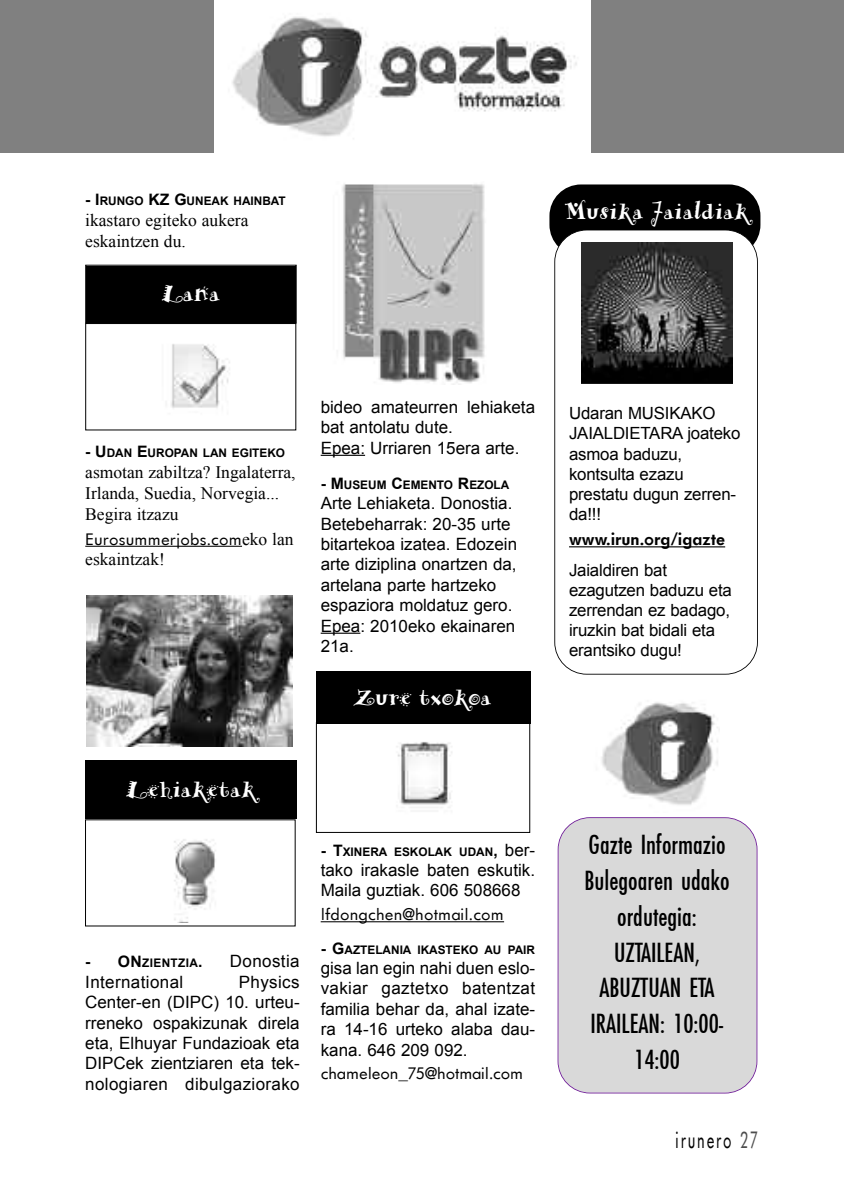
<style>
.page{position:relative;width:844px;height:1191px;background:#fff}
.page>*{position:absolute;margin:0;border:0;box-sizing:border-box;transform-origin:0 0}
.t1{font:26.25px/35.9px "Futurist Condensed";color:#000;text-align:center}
.t2{font:700 24.5px "Funstuff";color:#fff}
.t3{font:22.4px "Futurist";letter-spacing:.11em;color:#000;scale:.62 1}
.t4{font:17.5px/21px "Times New Roman";color:#000}
.t5{font:16.97px/20.3px "Arial";color:#000}
.t6{font:16.97px "Arial";letter-spacing:.02em;color:#000}
.t7{font:16.8px/20.1px "Arial";letter-spacing:-.01em;color:#000}
.t8{font:700 16.8px "Futurist";letter-spacing:-.01em;color:#000}
.t9{font:15.75px "Futurist";color:#000}
.t10{font:700 11.9px "Arial";color:#000}
.t11{font:700 11.9px "Arial";letter-spacing:.03em;color:#000}
.s1{font-size:15.75px}
.s2{font-family:"Times New Roman";font-size:17.5px}
.s3{font-weight:400;font-size:16.97px}
.s4{color:#4d4d4d}
</style>
<div class="page">
<div style="left:0;top:0;width:843px;height:153px;background:#808080"></div>
<hr style="left:85px;top:546px;width:157px;height:1px;background:#000">
<hr style="left:320px;top:455px;width:45px;height:1px;background:#000">
<hr style="left:320px;top:632px;width:40px;height:2px;background:#000">
<hr style="left:320px;top:921px;width:184px;height:1px;background:#000">
<div style="left:85px;top:323px;width:211px;height:107px;border:1px solid #000"></div>
<div style="left:549px;top:184px;width:211px;height:72px;background:#000;border-radius:32px"></div>
<div style="left:554px;top:230px;width:203px;height:444px;background:#fff;border-radius:32px"></div>
<div style="left:554px;top:229px;width:203px;height:445px;border:2px solid #000;border-radius:32px"></div>
<svg style="left:558px;top:818px;width:198px;height:274px;background:#dad9da"></svg>
<div style="left:557px;top:817px;width:200px;height:276px;border:2px solid #6d1c95;border-radius:32px"></div>
<div style="left:315px;top:671px;width:215px;height:53px;background:#000"></div>
<img style="left:396px;top:741px;width:56px;height:67px">
<hr style="left:569px;top:546px;width:156px;height:1px;background:#000">
<img style="left:215px;top:0;width:375px;height:153px">
<div style="left:86px;top:266px;width:210px;height:56px;background:#000"></div>
<div style="left:85px;top:265px;width:211px;height:58px;border:1px solid #000"></div>
<img style="left:171px;top:344px;width:59px;height:64px">
<div style="left:85px;top:760px;width:211px;height:59px;background:#000"></div>
<img style="left:174px;top:839px;width:42px;height:83px">
<img style="left:581px;top:242px;width:151px;height:142px">
<div style="left:85px;top:595px;width:211px;height:151px;background:linear-gradient(to bottom,#fff,#fff)"></div>
<img style="left:87px;top:595px;width:205px;height:151px">
<img style="left:342px;top:184px;width:143px;height:199px">
<div style="left:576px;top:829px;width:161px;height:254px;background:#d9d9d9"></div>
<img style="left:601px;top:702px;width:117px;height:103px">
<p class="t10" style="left:85px;top:194px;width:202px"><span class="s1">- I</span>RUNGO <span class="s1">KZ G</span>UNEAK HAINBAT</p>
<p class="t4" style="left:85px;top:209px;width:165px">ikastaro egiteko aukera eskaintzen du.</p>
<h2 class="t2" style="left:162px;top:278px;width:60px">Lana</h2>
<h2 class="t2" style="left:564px;top:196px;width:185px">Musika Jaialdiak</h2>
<p class="t10" style="left:85px;top:446px;width:201px"><span class="s1">- U</span>DAN <span class="s1">E</span>UROPAN LAN EGITEKO</p>
<p class="t4" style="left:85px;top:461px;width:212px">asmotan zabiltza? Ingalaterra,<br>Irlanda, Suedia, Norvegia...<br>Begira itzazu</p>
<p class="t9" style="left:85px;top:529px;width:210px">Eurosummerjobs.com<span class="s2">eko lan</span></p>
<p class="t4" style="left:85px;top:548px;width:81px">eskaintzak!</p>
<p class="t5" style="left:320px;top:397px;width:216px">bideo amateurren lehiaketa bat antolatu dute.<br>Epea: Urriaren 15era arte.</p>
<p class="t10" style="left:320px;top:478px;width:190px"><span class="s1">- M</span>USEUM <span class="s1">C</span>EMENTO <span class="s1">R</span>EZOLA</p>
<p class="t5" style="left:320px;top:493px;width:198px">Arte Lehiaketa. Donostia.<br>Betebeharrak: 20-35 urte bitartekoa izatea. Edozein arte diziplina onartzen da, artelana parte hartzeko espaziora moldatuz gero.<br>Epea: 2010eko ekainaren<br>21a.</p>
<h2 class="t2" style="left:354px;top:682px;width:138px">Zure txokoa</h2>
<h2 class="t2" style="left:126px;top:774px;width:131px">Lehiaketak</h2>
<p class="t11" style="left:85px;top:956px;width:119px"><span class="s1">- ON</span>ZIENTZIA<span class="s1">.</span></p>
<p class="t6" style="left:230px;top:952px;width:71px">Donostia</p>
<p class="t6" style="left:85px;top:972px;width:99px">International</p>
<p class="t5" style="left:85px;top:971px;width:216px;text-align:justify;text-indent:154px">Physics Center-en (DIPC) 10. urteu&shy;rreneko ospakizunak direla eta, Elhuyar Fundazioak eta DIPCek zientziaren eta tek&shy;nologiaren dibulgaziorako</p>
<p class="t10" style="left:320px;top:845px;width:216px"><span class="s1">- T</span>xINERA ESKOLAK UDAN<span class="s1">,</span> <span class="s3">ber-</span></p>
<p class="t5" style="left:320px;top:860px;width:216px">tako irakasle baten eskutik.<br>Maila guztiak. 606 508668</p>
<p class="t9" style="left:320px;top:904px;width:185px">lfdongchen@hotmail.com</p>
<p class="t10" style="left:320px;top:943px;width:216px"><span class="s1">- G</span>AZTELANIA IKASTEKO AU PAIR</p>
<p class="t5" style="left:320px;top:958px;width:216px;text-align:justify">gisa lan egin nahi duen eslo&shy;vakiar gaztetxo batentzat familia behar da, ahal izate&shy;ra 14-16 urteko alaba dau&shy;kana. 646 209 092.</p>
<p class="t9" style="left:320px;top:1063px;width:204px">chameleon_75@hotmail.com</p>
<p class="t7" style="left:569px;top:403px;width:173px">Udaran MUSIKAKO<br>JAIALDIETARA joateko asmoa baduzu, kontsulta ezazu prestatu dugun zerren&shy;da!!!</p>
<p class="t8" style="left:569px;top:528px;width:158px">www.irun.org/igazte</p>
<p class="t7" style="left:569px;top:559px;width:164px">Jaialdiren bat ezagutzen baduzu eta zerrendan ez badago, iruzkin bat bidali eta erantsiko dugu!</p>
<h1 class="t1" style="left:584px;top:826px;width:147px">Gazte Informazio<br>Bulegoaren udako ordutegia:<br>UZTAILEAN,<br>ABUZTUAN ETA<br>IRAILEAN: 10:00-<br>14:00</h1>
<h3 class="t3" style="left:675px;top:1126px;width:135px">irunero <span class="s4">27</span></h3>
</div>
